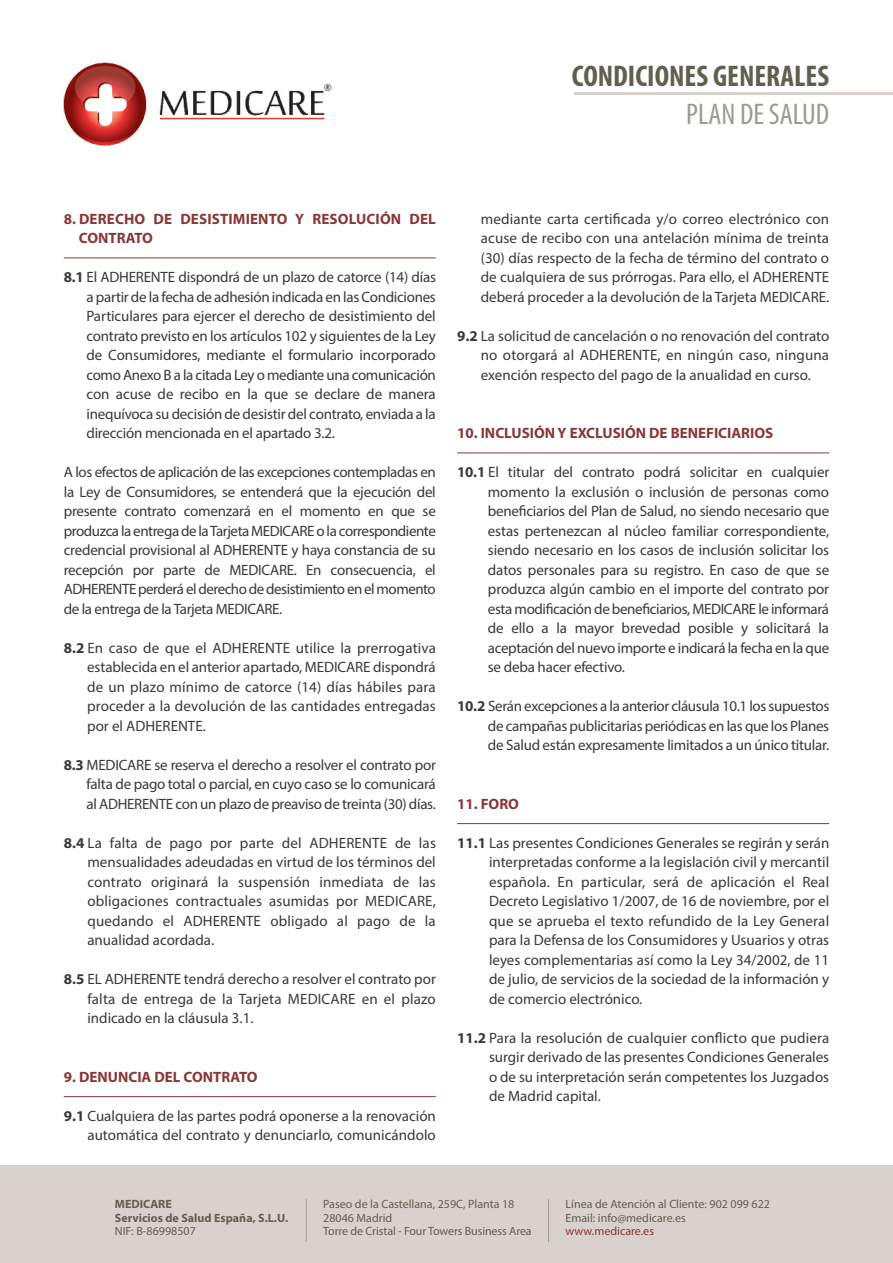
<style>
.page{position:relative;width:893px;height:1263px;background:#fff}
.page>*{position:absolute;margin:0;border:0;box-sizing:border-box;transform-origin:0 0}
.t1{font:700 condensed 30px "Myriad Pro";color:#645e51}
.t2{font:condensed 30px "Myriad Pro";color:#9f9a8f}
.t3{font:15px/19.5px "Myriad Pro";color:#39383a;text-align:justify}
.t4{font:700 15px/19.5px "Myriad Pro";color:#893738}
.t5{font:12px/13.5px "Myriad Pro";color:#645e51}
.t6{font:700 12px/13.5px "Myriad Pro";color:#645e51}
.t7{font:12px "Myriad Pro";color:#893738}
.s1{font-weight:700}
</style>
<div class="page">
<img style="left:64px;top:62px;width:268px;height:84px">
<hr style="left:574px;top:92px;width:319px;height:3px;background:#d8d1ce">
<div style="left:0;top:1165px;width:893px;height:98px;background:#d8d1ce"></div>
<hr style="left:548px;top:1199px;width:1px;height:43px;background:#9f9a8f">
<hr style="left:306px;top:1199px;width:1px;height:43px;background:#9f9a8f">
<hr style="left:64px;top:257px;width:372px;height:1px;background:#893738">
<hr style="left:457px;top:452px;width:372px;height:1px;background:#893738">
<hr style="left:64px;top:1096px;width:372px;height:1px;background:#893738">
<hr style="left:457px;top:823px;width:372px;height:1px;background:#893738">
<h1 class="t1" style="left:572px;top:66px;width:259px">CONDICIONES GENERALES</h1>
<h1 class="t2" style="left:686px;top:103px;width:145px">PLAN DE SALUD</h1>
<p class="t4" style="left:79px;top:210px;width:358px;text-indent:-15px">8. DERECHO DE DESISTIMIENTO Y RESOLUCIÓN DEL<br>CONTRATO</p>
<p class="t3" style="left:86px;top:269px;width:351px;text-indent:-23px"><span class="s1">8.1</span> El ADHERENTE dispondrá de un plazo de catorce (14) días a partir de la fecha de adhesión indicada en las Condiciones Particulares para ejercer el derecho de desistimiento del contrato previsto en los artículos 102 y siguientes de la Ley de Consumidores, mediante el formulario incorporado como Anexo B a la citada Ley o mediante una comunicación con acuse de recibo en la que se declare de manera inequívoca su decisión de desistir del contrato, enviada a la dirección mencionada en el apartado 3.2.</p>
<p class="t3" style="left:64px;top:464px;width:374px">A los efectos de aplicación de las excepciones contempladas en la Ley de Consumidores, se entenderá que la ejecución del presente contrato comenzará en el momento en que se produzca la entrega de laTarjeta MEDICARE o la correspondiente credencial provisional al ADHERENTE y haya constancia de su recepción por parte de MEDICARE. En consecuencia, el ADHERENTE perderá el derecho de desistimiento en el momento de la entrega de laTarjeta MEDICARE.</p>
<p class="t3" style="left:87px;top:639px;width:350px;text-indent:-23px"><span class="s1">8.2</span> En caso de que el ADHERENTE utilice la prerrogativa establecida en el anterior apartado, MEDICARE dispondrá de un plazo mínimo de catorce (14) días hábiles para proceder a la devolución de las cantidades entregadas por el ADHERENTE.</p>
<p class="t3" style="left:86px;top:756px;width:351px;text-indent:-23px"><span class="s1">8.3</span> MEDICARE se reserva el derecho a resolver el contrato por falta de pago total o parcial, en cuyo caso se lo comunicará al ADHERENTE con un plazo de preaviso de treinta (30) días.</p>
<p class="t3" style="left:87px;top:834px;width:350px;text-indent:-24px"><span class="s1">8.4</span> La falta de pago por parte del ADHERENTE de las mensualidades adeudadas en virtud de los términos del contrato originará la suspensión inmediata de las obligaciones contractuales asumidas por MEDICARE, quedando el ADHERENTE obligado al pago de la anualidad acordada.</p>
<p class="t3" style="left:87px;top:971px;width:350px;text-indent:-24px"><span class="s1">8.5</span> EL ADHERENTE tendrá derecho a resolver el contrato por falta de entrega de la Tarjeta MEDICARE en el plazo indicado en la cláusula 3.1.</p>
<p class="t4" style="left:64px;top:1068px;width:195px">9. DENUNCIA DEL CONTRATO</p>
<p class="t3" style="left:64px;top:1107px;width:374px;text-align:right"><span class="s1">9.1</span> Cualquiera de las partes podrá oponerse a la renovación automática del contrato y denunciarlo, comunicándolo</p>
<p class="t3" style="left:481px;top:210px;width:350px">mediante carta certificada y/o correo electrónico con acuse de recibo con una antelación mínima de treinta (30) días respecto de la fecha de término del contrato o de cualquiera de sus prórrogas. Para ello, el ADHERENTE deberá proceder a la devolución de la Tarjeta MEDICARE.</p>
<p class="t3" style="left:481px;top:327px;width:350px;text-indent:-24px"><span class="s1">9.2</span> La solicitud de cancelación o no renovación del contrato no otorgará al ADHERENTE, en ningún caso, ninguna exención respecto del pago de la anualidad en curso.</p>
<p class="t4" style="left:457px;top:425px;width:318px">10. INCLUSIÓN Y EXCLUSIÓN DE BENEFICIARIOS</p>
<p class="t3" style="left:488px;top:464px;width:343px;text-indent:-31px"><span class="s1">10.1</span> El titular del contrato podrá solicitar en cualquier momento la exclusión o inclusión de personas como beneficiarios del Plan de Salud, no siendo necesario que estas pertenezcan al núcleo familiar correspondiente, siendo necesario en los casos de inclusión solicitar los datos personales para su registro. En caso de que se produzca algún cambio en el importe del contrato por esta modificación de beneficiarios, MEDICARE le informará de ello a la mayor brevedad posible y solicitará la aceptación del nuevo importe e indicará la fecha en la que se deba hacer efectivo.</p>
<p class="t3" style="left:488px;top:698px;width:343px;text-indent:-31px"><span class="s1">10.2</span> Serán excepciones a la anterior cláusula 10.1 los supuestos de campañas publicitarias periódicas en las que los Planes de Salud están expresamente limitados a un único titular.</p>
<p class="t4" style="left:457px;top:795px;width:63px">11. FORO</p>
<p class="t3" style="left:489px;top:834px;width:342px;text-indent:-32px"><span class="s1">11.1</span> Las presentes Condiciones Generales se regirán y serán interpretadas conforme a la legislación civil y mercantil española. En particular, será de aplicación el Real Decreto Legislativo 1/2007, de 16 de noviembre, por el que se aprueba el texto refundido de la Ley General para la Defensa de los Consumidores y Usuarios y otras leyes complementarias así como la Ley 34/2002, de 11 de julio, de servicios de la sociedad de la información y de comercio electrónico.</p>
<p class="t3" style="left:489px;top:1029px;width:342px;text-indent:-32px"><span class="s1">11.2</span> Para la resolución de cualquier conflicto que pudiera surgir derivado de las presentes Condiciones Generales o de su interpretación serán competentes los Juzgados de Madrid capital.</p>
<p class="t6" style="left:115px;top:1198px;width:175px">MEDICARE<br>Servicios de Salud España, S.L.U.</p>
<p class="t5" style="left:115px;top:1225px;width:82px">NIF: B-86998507</p>
<p class="t5" style="left:323px;top:1198px;width:210px">Paseo de la Castellana, 259C, Planta 18<br>28046 Madrid<br>Torre de Cristal - Four Towers Business Area</p>
<p class="t5" style="left:566px;top:1198px;width:206px">Línea de Atención al Cliente: 902 099 622<br>Email: info@medicare.es</p>
<p class="t7" style="left:566px;top:1227px;width:90px">www.medicare.es</p>
</div>
